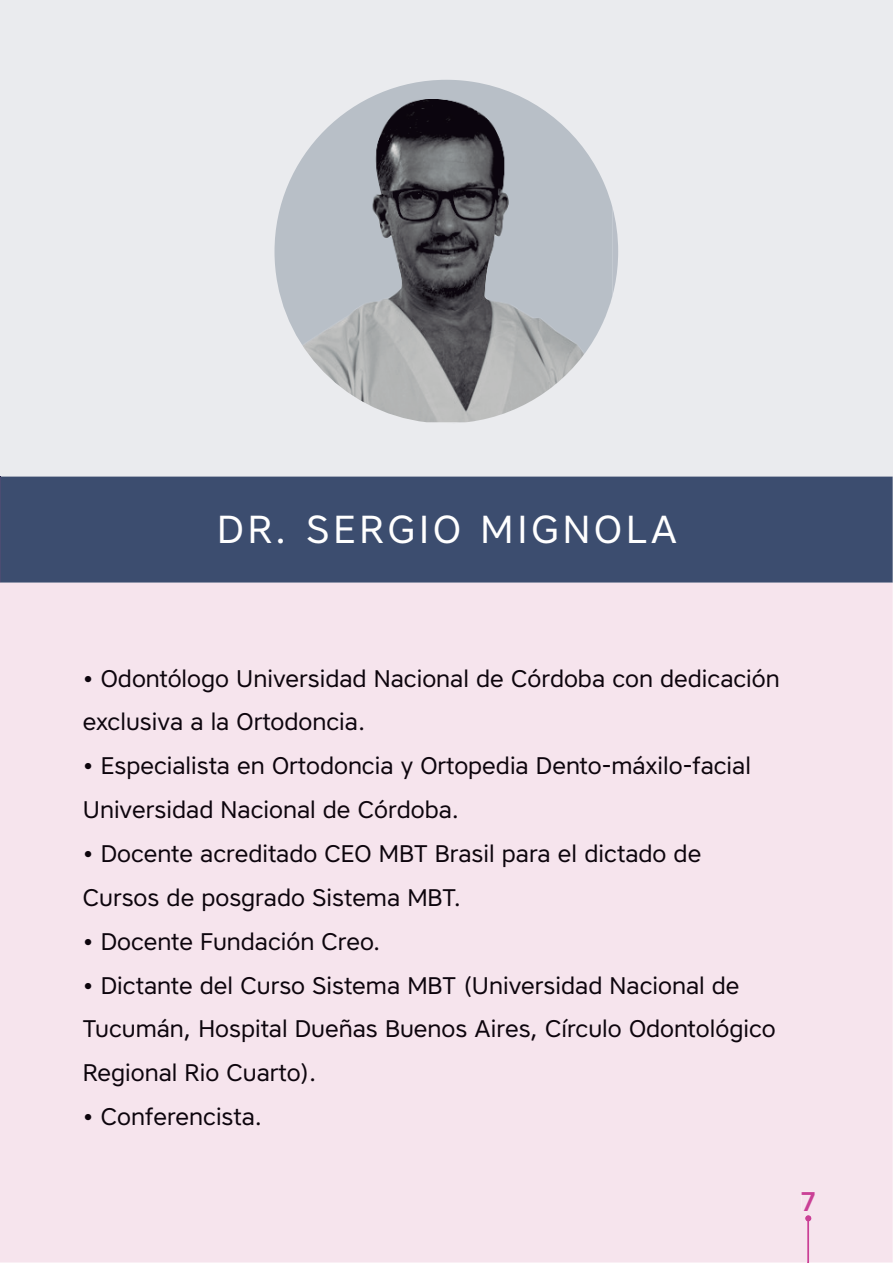
<style>
.page{position:relative;width:893px;height:1263px;background:#fff}
.page>*{position:absolute;margin:0;border:0;box-sizing:border-box;transform-origin:0 0}
.t1{font:39px "Core Sans A45";letter-spacing:.1em;color:#fff}
.t2{font:500 27px "Core Sans A55";color:#cb4095}
.t3{font:24px/43.8px "Core Sans A45";color:#0d050d}
</style>
<div class="page">
<div style="left:0;top:0;width:893px;height:477px;background:#eaebee"></div>
<div style="left:1px;top:477px;width:892px;height:106px;background:#3c4d6f"></div>
<hr style="left:0;top:477px;width:1px;height:106px;background:#212150">
<div style="left:0;top:583px;width:893px;height:680px;background:#f6e4ed"></div>
<div style="left:802px;top:1192px;width:12px;height:19px;background:#f6e4ed"></div>
<svg style="left:805px;top:1215px;width:6px;height:48px"></svg>
<svg style="left:426px;top:207px;width:192px;height:216px"></svg>
<img style="left:274px;top:80px;width:338px;height:342px">
<h1 class="t1" style="left:217px;top:515px;width:462px">DR. SERGIO MIGNOLA</h1>
<p class="t3" style="left:83px;top:659px;width:698px">• Odontólogo Universidad Nacional de Córdoba con dedicación exclusiva a la Ortodoncia.</p>
<p class="t3" style="left:83px;top:747px;width:669px">• Especialista en Ortodoncia y Ortopedia Dento-máxilo-facial<br>Universidad Nacional de Córdoba.</p>
<p class="t3" style="left:83px;top:834px;width:620px">• Docente acreditado CEO MBT Brasil para el dictado de<br>Cursos de posgrado Sistema MBT.</p>
<p class="t3" style="left:83px;top:922px;width:299px">• Docente Fundación Creo.</p>
<p class="t3" style="left:83px;top:966px;width:694px">• Dictante del Curso Sistema MBT (Universidad Nacional de<br>Tucumán, Hospital Dueñas Buenos Aires, Círculo Odontológico<br>Regional Rio Cuarto).</p>
<p class="t3" style="left:83px;top:1097px;width:181px">• Conferencista.</p>
<p class="t2" style="left:800px;top:1186px;width:18px">7</p>
</div>
